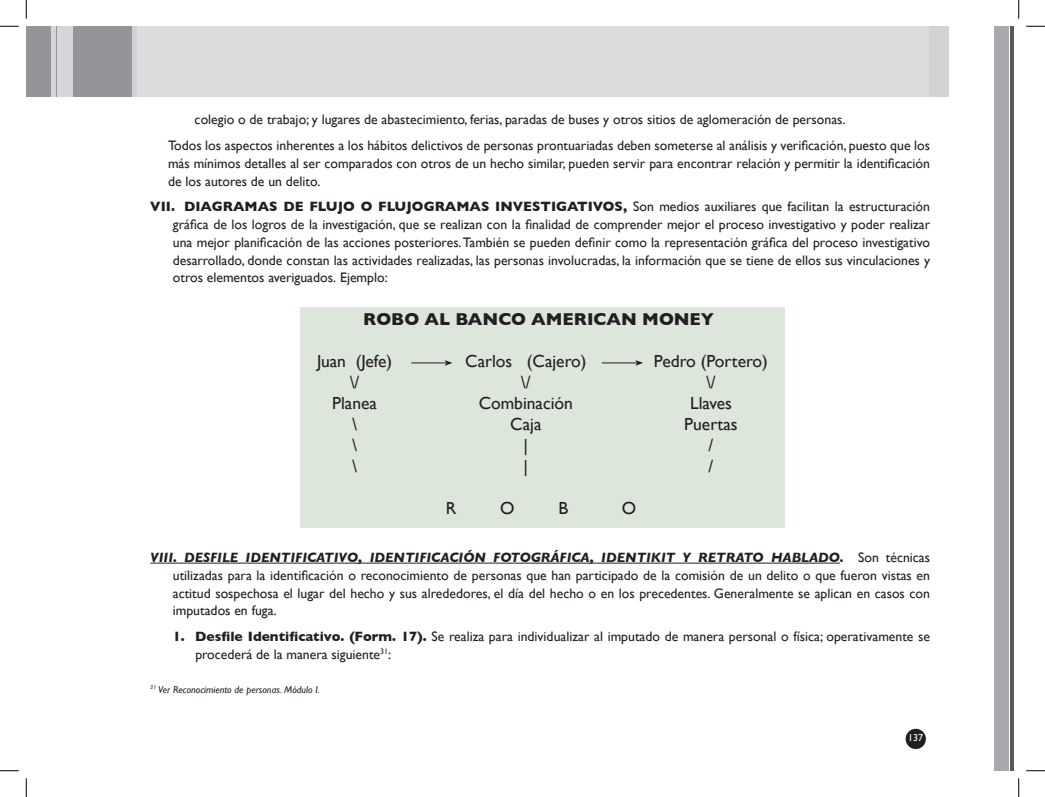
<style>
.page{position:relative;width:1045px;height:797px;background:#fff}
.page>*{position:absolute;margin:0;border:0;box-sizing:border-box;transform-origin:0 0}
.t1{font:17.5px "Gill Sans";color:#231f20}
.t2{font:700 17.5px "Gill Sans";color:#231f20}
.t3{font:13.75px/17.9px "Gill Sans";color:#231f20}
.t4{font:italic 10px "Gill Sans";color:#231f20}
.t5{font:10px "Gill Sans";color:#fff}
.s1{font-weight:700}
.s2{font-weight:700;font-style:italic}
</style>
<div class="page">
<div style="left:26px;top:26px;width:107px;height:71px;background:#939598"></div>
<div style="left:994px;top:26px;width:14px;height:744px;background:#a8a9ad"></div>
<hr style="left:1010px;top:26px;width:4px;height:744px;background:#57585a">
<div style="left:133px;top:26px;width:815px;height:71px;background:#d1d2d4"></div>
<div style="left:137px;top:26px;width:791px;height:71px;background:#dcdddf"></div>
<hr style="left:52px;top:26px;width:4px;height:71px;background:#d5d6d8">
<div style="left:58px;top:26px;width:15px;height:71px;background:#d5d6d8"></div>
<div style="left:905px;top:728px;width:21px;height:21px;background:#231f20;border-radius:50%"></div>
<hr style="left:150px;top:562px;width:690px;height:1px;background:#231f20">
<div style="left:300px;top:307px;width:485px;height:220px;background:#dde6db"></div>
<hr style="left:411px;top:362px;width:35px;height:1px;background:#231f20">
<svg style="left:444px;top:360px;width:8px;height:6px"></svg>
<hr style="left:602px;top:362px;width:35px;height:1px;background:#231f20">
<svg style="left:635px;top:360px;width:8px;height:6px"></svg>
<svg style="left:0;top:25px;width:19px;height:2px"></svg>
<svg style="left:1026px;top:25px;width:19px;height:2px"></svg>
<svg style="left:0;top:770px;width:19px;height:1px"></svg>
<svg style="left:1026px;top:770px;width:19px;height:1px"></svg>
<svg style="left:25px;top:0;width:2px;height:19px"></svg>
<svg style="left:25px;top:778px;width:2px;height:19px"></svg>
<svg style="left:1018px;top:0;width:1px;height:19px"></svg>
<svg style="left:1018px;top:778px;width:1px;height:19px"></svg>
<p class="t3" style="left:168px;top:107px;width:763px;line-height:25.4px;text-indent:27px">colegio o de trabajo; y lugares de abastecimiento, ferias, paradas de buses y otros sitios de aglomeración de personas.<br>Todos los aspectos inherentes a los hábitos delictivos de personas prontuariadas deben someterse al análisis y verificación, puesto que los</p>
<p class="t3" style="left:168px;top:154px;width:763px">más mínimos detalles al ser comparados con otros de un hecho similar, pueden servir para encontrar relación y permitir la identificación de los autores de un delito.</p>
<p class="t3" style="left:173px;top:197px;width:759px;text-align:justify;text-indent:-23px"><span class="s1">VII. DIAGRAMAS DE FLUJO O FLUJOGRAMAS INVESTIGATIVOS,</span> Son medios auxiliares que facilitan la estructuración gráfica de los logros de la investigación, que se realizan con la finalidad de comprender mejor el proceso investigativo y poder realizar una mejor planificación de las acciones posteriores. También se pueden definir como la representación gráfica del proceso investigativo desarrollado, donde constan las actividades realizadas, las personas involucradas, la información que se tiene de ellos sus vinculaciones y otros elementos averiguados. Ejemplo:</p>
<p class="t2" style="left:363px;top:308px;width:352px">ROBO AL BANCO AMERICAN MONEY</p>
<p class="t1" style="left:317px;top:350px;width:77px">Juan (Jefe)</p>
<p class="t1" style="left:465px;top:350px;width:123px">Carlos (Cajero)</p>
<p class="t1" style="left:654px;top:350px;width:115px">Pedro (Portero)</p>
<p class="t1" style="left:350px;top:371px;width:11px">\/</p>
<p class="t1" style="left:521px;top:371px;width:11px">\/</p>
<p class="t1" style="left:706px;top:371px;width:11px">\/</p>
<p class="t1" style="left:332px;top:392px;width:46px">Planea</p>
<p class="t1" style="left:479px;top:392px;width:96px">Combinación</p>
<p class="t1" style="left:690px;top:392px;width:43px">Llaves</p>
<p class="t1" style="left:352px;top:413px;width:6px">\</p>
<p class="t1" style="left:510px;top:413px;width:33px">Caja</p>
<p class="t1" style="left:684px;top:413px;width:55px">Puertas</p>
<p class="t1" style="left:352px;top:434px;width:6px">\</p>
<p class="t1" style="left:523px;top:434px;width:6px">|</p>
<p class="t1" style="left:708px;top:434px;width:6px">/</p>
<p class="t1" style="left:352px;top:455px;width:6px">\</p>
<p class="t1" style="left:523px;top:455px;width:6px">|</p>
<p class="t1" style="left:708px;top:455px;width:6px">/</p>
<p class="t1" style="left:446px;top:497px;width:12px">R</p>
<p class="t1" style="left:500px;top:497px;width:16px">O</p>
<p class="t1" style="left:558px;top:497px;width:11px">B</p>
<p class="t1" style="left:622px;top:497px;width:16px">O</p>
<p class="t3" style="left:173px;top:548px;width:759px;text-align:justify;text-indent:-23px"><span class="s2">VIII. DESFILE IDENTIFICATIVO, IDENTIFICACIÓN FOTOGRÁFICA, IDENTIKIT Y RETRATO HABLADO.</span> Son técnicas utilizadas para la identificación o reconocimiento de personas que han participado de la comisión de un delito o que fueron vistas en actitud sospechosa el lugar del hecho y sus alrededores, el día del hecho o en los precedentes. Generalmente se aplican en casos con imputados en fuga.</p>
<p class="t3" style="left:195px;top:627px;width:736px;text-indent:-22px"><span class="s1">1. Desfile Identificativo. (Form. 17).</span> Se realiza para individualizar al imputado de manera personal o física; operativamente se procederá de la manera siguiente<sup>31</sup>:</p>
<p class="t4" style="left:150px;top:683px;width:171px"><sup>31</sup> Ver Reconocimiento de personas. Módulo I.</p>
<p class="t5" style="left:908px;top:731px;width:16px">137</p>
</div>
